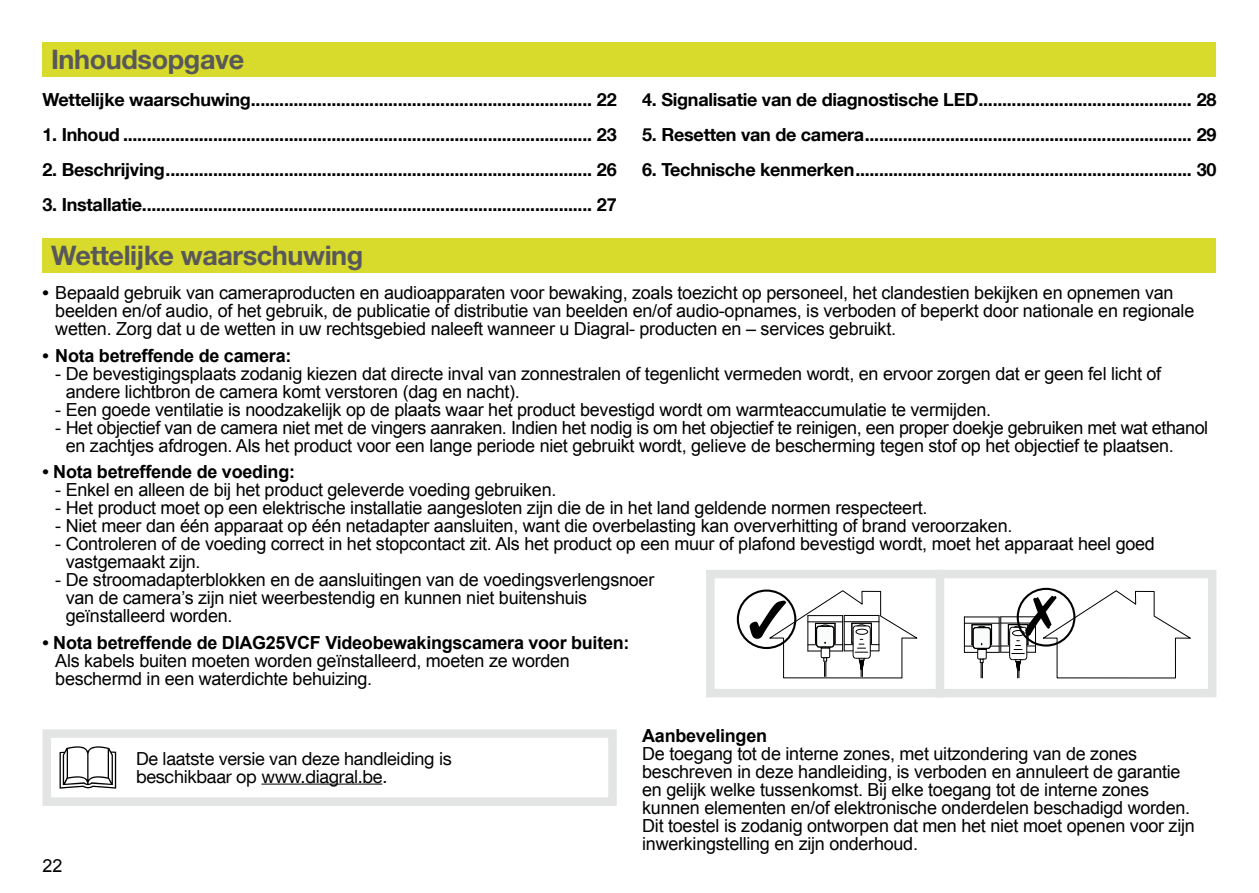
<style>
.page{position:relative;width:1259px;height:893px;background:#fff}
.page>*{position:absolute;margin:0;border:0;box-sizing:border-box;transform-origin:0 0}
.t1{font:700 27px "Helvetica Neue LTW1 G";letter-spacing:-.015em;color:#58585a}
.t2{font:18px/18px "Arial";letter-spacing:-.015em;color:#000}
.t3{font:700 18px "Helvetica Neue LT Com";letter-spacing:-.015em;color:#000}
.t4{font:700 18px "Arial";letter-spacing:-.015em;color:#000}
.t5{font:18px/18px "Helvetica Neue LT Com";letter-spacing:-.015em;color:#000}
.s1{font-weight:700}
</style>
<div class="page">
<div style="left:43px;top:43px;width:1173px;height:34px;background:#d8da2c"></div>
<div style="left:43px;top:238px;width:1173px;height:34px;background:#d8da2c"></div>
<div style="left:43px;top:729px;width:574px;height:77px;border:9px solid #e3e4e4"></div>
<svg style="left:60px;top:746px;width:56px;height:43px"></svg>
<hr style="left:261px;top:784px;width:121px;height:1px;background:#000">
<div style="left:706px;top:570px;width:510px;height:127px;border:9px solid #e3e4e4"></div>
<div style="left:935px;top:570px;width:9px;height:127px;background:#e3e4e4"></div>
<svg style="left:748px;top:590px;width:170px;height:88px"></svg>
<hr style="left:964px;top:623px;width:35px;height:1px;background:#000">
<hr style="left:964px;top:646px;width:35px;height:1px;background:#000">
<hr style="left:998px;top:617px;width:1px;height:35px;background:#000">
<hr style="left:964px;top:616px;width:35px;height:1px;background:#000">
<hr style="left:964px;top:617px;width:1px;height:35px;background:#000">
<hr style="left:964px;top:652px;width:35px;height:1px;background:#000">
<svg style="left:971px;top:624px;width:21px;height:54px"></svg>
<hr style="left:1000px;top:623px;width:35px;height:1px;background:#000">
<hr style="left:1000px;top:645px;width:35px;height:1px;background:#000">
<hr style="left:1000px;top:616px;width:35px;height:1px;background:#000">
<hr style="left:1000px;top:617px;width:1px;height:35px;background:#000">
<hr style="left:1000px;top:652px;width:35px;height:1px;background:#000">
<svg style="left:1008px;top:590px;width:183px;height:88px"></svg>
<h1 class="t1" style="left:51px;top:43px;width:195px">Inhoudsopgave</h1>
<p class="t3" style="left:43px;top:89px;width:576px">Wettelijke waarschuwing........................................................................ 22</p>
<p class="t3" style="left:43px;top:124px;width:576px">1. Inhoud ................................................................................................... 23</p>
<p class="t3" style="left:43px;top:159px;width:576px">2. Beschrijving.......................................................................................... 26</p>
<p class="t3" style="left:43px;top:194px;width:576px">3. Installatie............................................................................................... 27</p>
<h1 class="t1" style="left:51px;top:238px;width:314px">Wettelijke waarschuwing</h1>
<p class="t3" style="left:642px;top:89px;width:576px">4. Signalisatie van de diagnostische LED............................................. 28</p>
<p class="t3" style="left:642px;top:124px;width:576px">5. Resetten van de camera..................................................................... 29</p>
<p class="t3" style="left:642px;top:159px;width:576px">6. Technische kenmerken....................................................................... 30</p>
<p class="t2" style="left:55px;top:284px;width:1140px;text-indent:-13px"><span class="s1">•</span> Bepaald gebruik van cameraproducten en audioapparaten voor bewaking, zoals toezicht op personeel, het clandestien bekijken en opnemen van beelden en/of audio, of het gebruik, de publicatie of distributie van beelden en/of audio-opnames, is verboden of beperkt door nationale en regionale wetten. Zorg dat u de wetten in uw rechtsgebied naleeft wanneer u Diagral- producten en – services gebruikt.</p>
<p class="t4" style="left:43px;top:344px;width:250px">• Nota betreffende de camera:</p>
<p class="t2" style="left:66px;top:365px;width:1097px;text-indent:-10px">- De bevestigingsplaats zodanig kiezen dat directe inval van zonnestralen of tegenlicht vermeden wordt, en ervoor zorgen dat er geen fel licht of andere lichtbron de camera komt verstoren (dag en nacht).</p>
<p class="t2" style="left:55px;top:401px;width:937px">- Een goede ventilatie is noodzakelijk op de plaats waar het product bevestigd wordt om warmteaccumulatie te vermijden.</p>
<p class="t2" style="left:66px;top:419px;width:1144px;text-indent:-10px">- Het objectief van de camera niet met de vingers aanraken. Indien het nodig is om het objectief te reinigen, een proper doekje gebruiken met wat ethanol en zachtjes afdrogen. Als het product voor een lange periode niet gebruikt wordt, gelieve de bescherming tegen stof op het objectief te plaatsen.</p>
<p class="t4" style="left:43px;top:460px;width:254px">• Nota betreffende de voeding:</p>
<p class="t2" style="left:55px;top:481px;width:502px">- Enkel en alleen de bij het product geleverde voeding gebruiken.</p>
<p class="t2" style="left:55px;top:499px;width:873px">- Het product moet op een elektrische installatie aangesloten zijn die de in het land geldende normen respecteert.</p>
<p class="t2" style="left:55px;top:517px;width:958px">- Niet meer dan één apparaat op één netadapter aansluiten, want die overbelasting kan oververhitting of brand veroorzaken.</p>
<p class="t2" style="left:66px;top:535px;width:1090px;text-indent:-10px">- Controleren of de voeding correct in het stopcontact zit. Als het product op een muur of plafond bevestigd wordt, moet het apparaat heel goed vastgemaakt zijn.</p>
<p class="t2" style="left:66px;top:571px;width:590px;text-indent:-10px">- De stroomadapterblokken en de aansluitingen van de voedingsverlengsnoer van de camera’s zijn niet weerbestendig en kunnen niet buitenshuis geïnstalleerd worden.</p>
<p class="t4" style="left:43px;top:631px;width:588px">• Nota betreffende de DIAG25VCF Videobewakingscamera voor buiten:</p>
<p class="t2" style="left:55px;top:652px;width:516px">Als kabels buiten moeten worden geïnstalleerd, moeten ze worden beschermd in een waterdichte behuizing.</p>
<p class="t2" style="left:43px;top:857px;width:22px">22</p>
<p class="t5" style="left:136px;top:749px;width:317px">De laatste versie van deze handleiding is beschikbaar op www.diagral.be.</p>
<p class="t4" style="left:642px;top:724px;width:126px">Aanbevelingen</p>
<p class="t2" style="left:642px;top:745px;width:554px">De toegang tot de interne zones, met uitzondering van de zones beschreven in deze handleiding, is verboden en annuleert de garantie en gelijk welke tussenkomst. Bij elke toegang tot de interne zones kunnen elementen en/of elektronische onderdelen beschadigd worden.<br>Dit toestel is zodanig ontworpen dat men het niet moet openen voor zijn inwerkingstelling en zijn onderhoud.</p>
</div>
